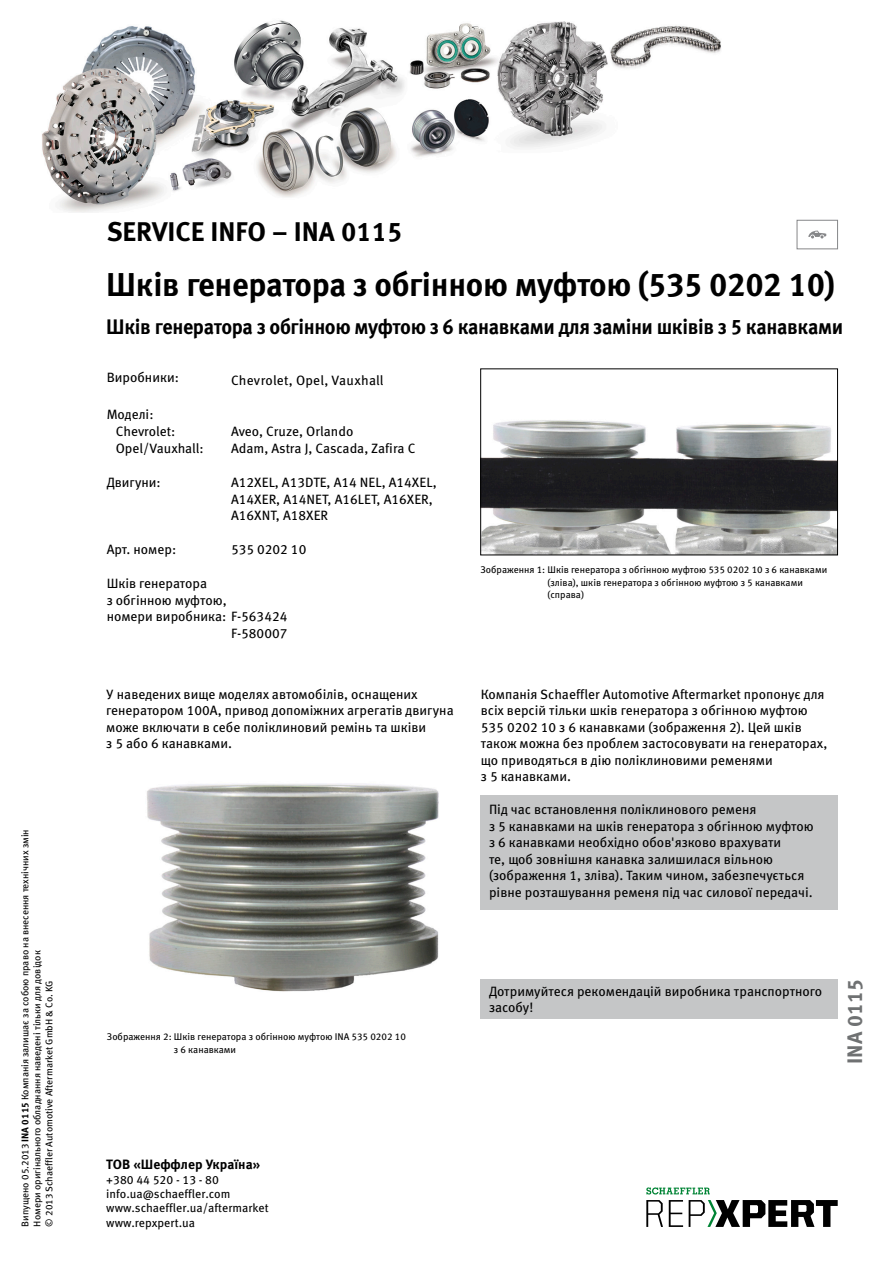
<style>
.page{position:relative;width:893px;height:1263px;background:#fff}
.page>*{position:absolute;margin:0;border:0;box-sizing:border-box;transform-origin:0 0}
.t1{font:700 33px "Meta Pro";letter-spacing:-.01em;color:#000}
.t2{font:700 27px "Meta Pro";color:#000}
.t3{font:700 21px "Meta Pro";letter-spacing:-.02em;color:#000;scale:.95 1}
.t4{font:700 21px "Meta Pro";color:#6f7172}
.t5{font:13.5px/16.5px "Meta Pro";color:#000}
.t6{font:700 13.5px "Meta Pro";color:#000}
.t7{font:12px/14.4px "Meta Pro";color:#000}
.t8{font:9.75px/12.8px "Meta Pro";color:#000}
.s1{font-weight:700}
</style>
<div class="page">
<div style="left:480px;top:979px;width:358px;height:39px;background:#c5c6c7"></div>
<div style="left:480px;top:795px;width:358px;height:115px;background:#c5c6c7"></div>
<img style="left:147px;top:783px;width:292px;height:209px">
<img style="left:482px;top:420px;width:354px;height:133px">
<div style="left:480px;top:369px;width:358px;height:186px;border:1px solid #000"></div>
<div style="left:797px;top:220px;width:41px;height:29px;border:1px solid #868789"></div>
<svg style="left:808px;top:231px;width:18px;height:7px"></svg>
<img style="left:42px;top:20px;width:679px;height:193px">
<svg style="left:646px;top:1200px;width:17px;height:27px"></svg>
<svg style="left:669px;top:1200px;width:14px;height:27px"></svg>
<svg style="left:689px;top:1200px;width:149px;height:27px"></svg>
<svg style="left:646px;top:1187px;width:64px;height:7px"></svg>
<p class="t8" style="left:18px;top:1226px;width:399px;rotate:-90deg">Випущено 05.2013 <span class="s1">INA 0115</span> Компанія залишає за собою право на внесення технічних змін</p>
<p class="t8" style="left:31px;top:1226px;width:278px;line-height:12px;rotate:-90deg">Номери оригінального обладнання наведені тільки для довідок © 2013 Schaeffler Automotive Aftermarket GmbH &amp; Co. KG</p>
<h2 class="t2" style="left:107px;top:210px;width:297px">SERVICE INFO – INA 0115</h2>
<h1 class="t1" style="left:106px;top:259px;width:730px">Шків генератора з обгінною муфтою (535 0202 10)</h1>
<h3 class="t3" style="left:106px;top:310px;width:777px">Шків генератора з обгінною муфтою з 6 канавками для заміни шківів з 5 канавками</h3>
<p class="t5" style="left:107px;top:368px;width:74px">Виробники:</p>
<p class="t5" style="left:231px;top:371px;width:154px">Chevrolet, Opel, Vauxhall</p>
<p class="t5" style="left:116px;top:405px;width:61px;line-height:17px;text-indent:-9px">Моделі:<br>Chevrolet:</p>
<p class="t5" style="left:231px;top:422px;width:124px">Aveo, Cruze, Orlando</p>
<p class="t5" style="left:116px;top:439px;width:90px">Opel/Vauxhall:</p>
<p class="t5" style="left:231px;top:439px;width:186px">Adam, Astra J, Cascada, Zafira C</p>
<p class="t5" style="left:107px;top:473px;width:56px">Двигуни:</p>
<p class="t5" style="left:231px;top:473px;width:207px">A12XEL, A13DTE, A14 NEL, A14XEL,<br>A14XER, A14NET, A16LET, A16XER,<br>A16XNT, A18XER</p>
<p class="t5" style="left:107px;top:540px;width:71px">Арт. номер:</p>
<p class="t5" style="left:231px;top:540px;width:77px">535 0202 10</p>
<p class="t5" style="left:107px;top:574px;width:102px">Шків генератора</p>
<p class="t5" style="left:107px;top:591px;width:122px">з обгінною муфтою,</p>
<p class="t5" style="left:107px;top:607px;width:182px">номери виробника: F-563424</p>
<p class="t5" style="left:231px;top:624px;width:58px">F-580007</p>
<p class="t5" style="left:106px;top:685px;width:349px">У наведених вище моделях автомобілів, оснащених генератором 100A, привод допоміжних агрегатів двигуна може включати в себе поліклиновий ремінь та шківи<br>з 5 або 6 канавками.</p>
<p class="t8" style="left:547px;top:562px;width:281px;text-indent:-67px">Зображення 1: Шків генератора з обгінною муфтою 535 0202 10 з 6 канавками (зліва), шків генератора з обгінною муфтою з 5 канавками (справа)</p>
<p class="t5" style="left:481px;top:685px;width:348px">Компанія Schaeffler Automotive Aftermarket пропонує для всіх версій тільки шків генератора з обгінною муфтою 535 0202 10 з 6 канавками (зображення 2). Цей шків також можна без проблем застосовувати на генераторах, що приводяться в дію поліклиновими ременями<br>з 5 канавками.</p>
<p class="t5" style="left:489px;top:800px;width:326px">Під час встановлення поліклинового ременя<br>з 5 канавками на шків генератора з обгінною муфтою з 6 канавками необхідно обов'язково врахувати<br>те, щоб зовнішня канавка залишилася вільною (зображення 1, зліва). Таким чином, забезпечується рівне розташування ременя під час силової передачі.</p>
<p class="t8" style="left:174px;top:1030px;width:234px;text-indent:-67px">Зображення 2: Шків генератора з обгінною муфтою INA 535 0202 10 з 6 канавками</p>
<p class="t5" style="left:489px;top:982px;width:335px">Дотримуйтеся рекомендацій виробника транспортного засобу!</p>
<h3 class="t4" style="left:838px;top:1064px;width:86px;rotate:-90deg">INA 0115</h3>
<p class="t6" style="left:106px;top:1154px;width:155px">ТОВ «Шеффлер Україна»</p>
<p class="t7" style="left:106px;top:1171px;width:164px">+380 44 520 - 13 - 80 info.ua@schaeffler.com www.schaeffler.ua/aftermarket</p>
<p class="t7" style="left:106px;top:1215px;width:90px">www.repxpert.ua</p>
</div>
